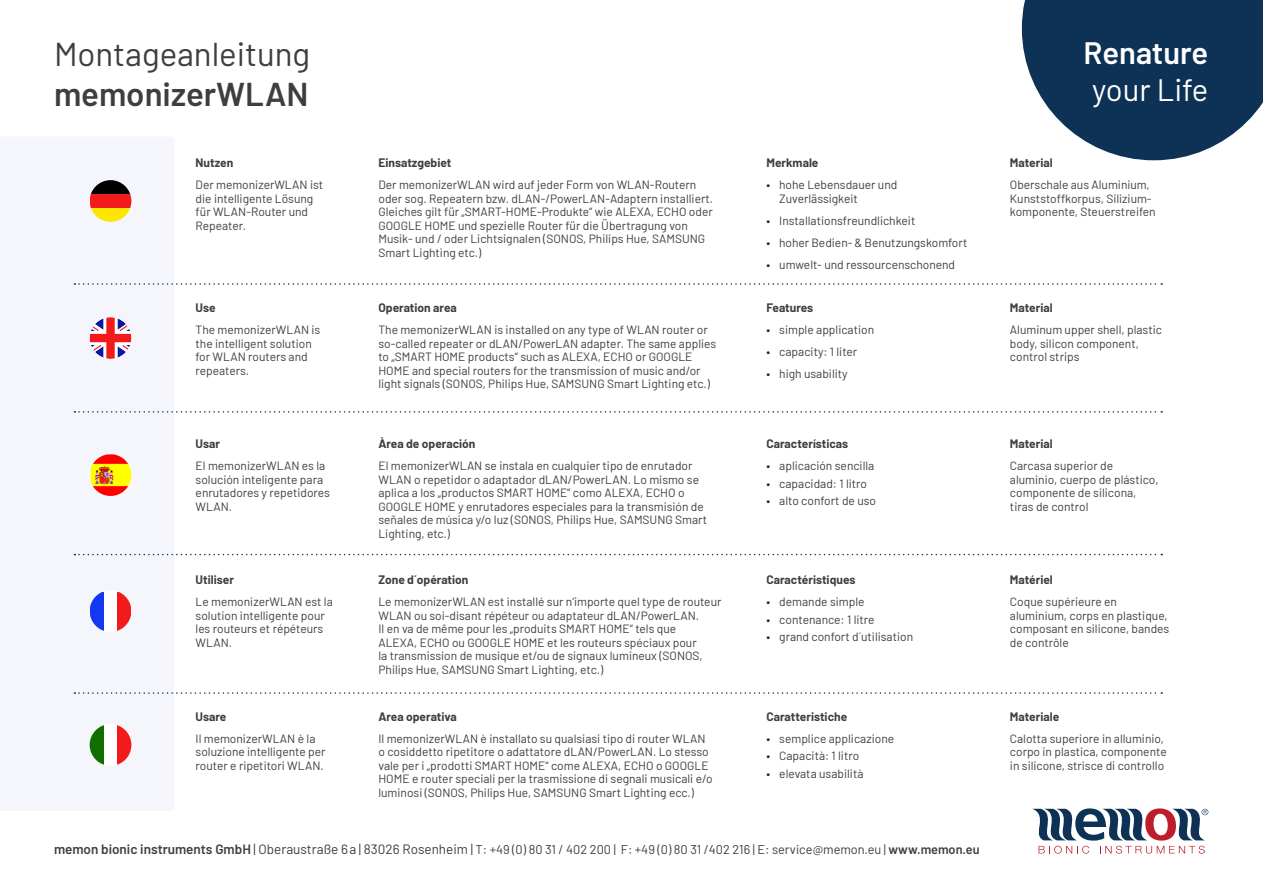
<style>
.page{position:relative;width:1263px;height:893px;background:#fff}
.page>*{position:absolute;margin:0;border:0;box-sizing:border-box;transform-origin:0 0}
.t1{font:33px "Barlow";color:#3e3e3f}
.t2{font:600 33px "Barlow";color:#3e3e3f}
.t3{font:600 30.9px "Barlow";color:#fff}
.t4{font:30.9px "Barlow";color:#fff}
.t5{font:12.75px "Barlow";color:#3e3e3f}
.t6{font:12px/13.5px "Barlow";color:#3e3e3f}
.t7{font:700 12px "Barlow";color:#3e3e3f}
.s1{color:#231f20}
.s2{font-weight:600;font-size:13.5px}
.s3{font-size:13.5px}
.s4{font-weight:600}
</style>
<div class="page">
<svg style="left:1022px;top:0;width:241px;height:160px;background:#2f4f6e"></svg>
<svg style="left:74px;top:283px;width:1088px;height:2px"></svg>
<svg style="left:74px;top:411px;width:1088px;height:2px"></svg>
<svg style="left:74px;top:554px;width:1088px;height:1px"></svg>
<svg style="left:74px;top:692px;width:1088px;height:2px"></svg>
<svg style="left:1032px;top:808px;width:176px;height:46px"></svg>
<svg style="left:90px;top:592px;width:14px;height:38px"></svg>
<svg style="left:117px;top:592px;width:14px;height:38px"></svg>
<svg style="left:90px;top:180px;width:41px;height:14px"></svg>
<div style="left:90px;top:194px;width:41px;height:14px;background:#f21a1a"></div>
<svg style="left:90px;top:208px;width:41px;height:14px"></svg>
<svg style="left:90px;top:725px;width:14px;height:40px"></svg>
<svg style="left:117px;top:725px;width:14px;height:40px"></svg>
<svg style="left:90px;top:317px;width:41px;height:42px"></svg>
<img style="left:91px;top:454px;width:40px;height:42px">
<h1 class="t1" style="left:54px;top:30px;width:258px">Montageanleitung</h1>
<h1 class="t2" style="left:54px;top:69px;width:256px">memonizerWLAN</h1>
<p class="t7" style="left:196px;top:154px;width:39px">Nutzen</p>
<p class="t6" style="left:196px;top:177px;width:129px">Der memonizerWLAN ist die intelligente Lösung für WLAN-Router und<br>Repeater.</p>
<p class="t7" style="left:196px;top:299px;width:22px">Use</p>
<p class="t6" style="left:196px;top:322px;width:126px">The memonizerWLAN is the intelligent solution for WLAN routers and repeaters.</p>
<p class="t7" style="left:196px;top:435px;width:26px">Usar</p>
<p class="t6" style="left:196px;top:458px;width:136px">El memonizerWLAN es la solución inteligente para enrutadores y repetidores<br>WLAN.</p>
<p class="t7" style="left:196px;top:571px;width:40px">Utiliser</p>
<p class="t6" style="left:196px;top:594px;width:139px">Le memonizerWLAN est la solution intelligente pour les routeurs et répéteurs<br>WLAN.</p>
<p class="t7" style="left:196px;top:707px;width:32px">Usare</p>
<p class="t6" style="left:196px;top:730px;width:131px">Il memonizerWLAN è la soluzione intelligente per router e ripetitori WLAN.</p>
<p class="t7" style="left:378px;top:154px;width:74px">Einsatzgebiet</p>
<p class="t6" style="left:378px;top:177px;width:336px">Der memonizerWLAN wird auf jeder Form von WLAN-Routern oder sog. Repeatern bzw. dLAN-/PowerLAN-Adaptern installiert.<br>Gleiches gilt für „SMART-HOME-Produkte“ wie ALEXA, ECHO oder GOOGLE HOME und spezielle Router für die Übertragung von Musik- und / oder Lichtsignalen (SONOS, Philips Hue, SAMSUNG Smart Lighting etc.)</p>
<p class="t7" style="left:378px;top:299px;width:80px">Operation area</p>
<p class="t6" style="left:378px;top:322px;width:339px">The memonizerWLAN is installed on any type of WLAN router or so-called repeater or dLAN/PowerLAN adapter. The same applies to „SMART HOME products“ such as ALEXA, ECHO or GOOGLE HOME and special routers for the transmission of music and/or light signals (SONOS, Philips Hue, SAMSUNG Smart Lighting etc.)</p>
<p class="t7" style="left:378px;top:435px;width:98px">Àrea de operación</p>
<p class="t6" style="left:378px;top:458px;width:330px">El memonizerWLAN se instala en cualquier tipo de enrutador WLAN o repetidor o adaptador dLAN/PowerLAN. Lo mismo se aplica a los „productos SMART HOME“ como ALEXA, ECHO o GOOGLE HOME y enrutadores especiales para la transmisión de señales de música y/o luz (SONOS, Philips Hue, SAMSUNG Smart Lighting, etc.)</p>
<p class="t7" style="left:378px;top:571px;width:92px">Zone d´opération</p>
<p class="t6" style="left:378px;top:594px;width:344px">Le memonizerWLAN est installé sur n‘importe quel type de routeur WLAN ou soi-disant répéteur ou adaptateur dLAN/PowerLAN.<br>Il en va de même pour les „produits SMART HOME“ tels que<br>ALEXA, ECHO ou GOOGLE HOME et les routeurs spéciaux pour<br>la transmission de musique et/ou de signaux lumineux (SONOS, Philips Hue, SAMSUNG Smart Lighting, etc.)</p>
<p class="t7" style="left:378px;top:707px;width:80px">Area operativa</p>
<p class="t6" style="left:378px;top:730px;width:336px">Il memonizerWLAN è installato su qualsiasi tipo di router WLAN o cosiddetto ripetitore o adattatore dLAN/PowerLAN. Lo stesso vale per i „prodotti SMART HOME“ come ALEXA, ECHO o GOOGLE HOME e router speciali per la trasmissione di segnali musicali e/o luminosi (SONOS, Philips Hue, SAMSUNG Smart Lighting ecc.)</p>
<p class="t7" style="left:766px;top:154px;width:53px">Merkmale</p>
<p class="t6" style="left:779px;top:177px;width:120px;text-indent:-13px"><span class="s1">•</span> hohe Lebensdauer und<br>Zuverlässigkeit</p>
<p class="t6" style="left:766px;top:213px;width:150px"><span class="s1">•</span> Installationsfreundlichkeit</p>
<p class="t6" style="left:766px;top:235px;width:202px"><span class="s1">•</span> hoher Bedien- &amp; Benutzungskomfort</p>
<p class="t6" style="left:766px;top:257px;width:190px"><span class="s1">•</span> umwelt- und ressourcenschonend</p>
<p class="t7" style="left:766px;top:299px;width:48px">Features</p>
<p class="t6" style="left:766px;top:322px;width:109px"><span class="s1">•</span> simple application</p>
<p class="t6" style="left:766px;top:344px;width:92px"><span class="s1">•</span> capacity: 1 liter</p>
<p class="t6" style="left:766px;top:366px;width:83px"><span class="s1">•</span> high usability</p>
<p class="t7" style="left:766px;top:435px;width:83px">Características</p>
<p class="t6" style="left:766px;top:458px;width:109px"><span class="s1">•</span> aplicación sencilla</p>
<p class="t6" style="left:766px;top:476px;width:102px"><span class="s1">•</span> capacidad: 1 litro</p>
<p class="t6" style="left:766px;top:493px;width:111px"><span class="s1">•</span> alto confort de uso</p>
<p class="t7" style="left:766px;top:571px;width:91px">Caractéristiques</p>
<p class="t6" style="left:766px;top:594px;width:100px"><span class="s1">•</span> demande simple</p>
<p class="t6" style="left:766px;top:612px;width:110px"><span class="s1">•</span> contenance: 1 litre</p>
<p class="t6" style="left:766px;top:629px;width:148px"><span class="s1">•</span> grand confort d´utilisation</p>
<p class="t7" style="left:766px;top:707px;width:82px">Caratteristiche</p>
<p class="t6" style="left:766px;top:730px;width:129px"><span class="s1">•</span> semplice applicazione</p>
<p class="t6" style="left:766px;top:748px;width:94px"><span class="s1">•</span> Capacità: 1 litro</p>
<p class="t6" style="left:766px;top:765px;width:98px"><span class="s1">•</span> elevata usabilità</p>
<p class="t5" style="left:54px;top:840px;width:927px"><span class="s2">memon bionic instruments GmbH</span> <span class="s3">| Oberaustraße 6a | 83026 Rosenheim |</span> T: +49 (0) 80 31 / 402 200 | F: +49 (0) 80 31 /402 216 | E: service@memon.eu | <span class="s4">www.memon.eu</span></p>
<h2 class="t3" style="left:1084px;top:30px;width:126px">Renature</h2>
<h2 class="t4" style="left:1092px;top:67px;width:118px">your Life</h2>
<p class="t7" style="left:1010px;top:154px;width:44px">Material</p>
<p class="t6" style="left:1010px;top:177px;width:147px">Oberschale aus Aluminium,<br>Kunststoffkorpus, Silizium&shy;komponente, Steuerstreifen</p>
<p class="t7" style="left:1010px;top:299px;width:44px">Material</p>
<p class="t6" style="left:1010px;top:322px;width:154px">Aluminum upper shell, plastic body, silicon component, control strips</p>
<p class="t7" style="left:1010px;top:435px;width:44px">Material</p>
<p class="t6" style="left:1010px;top:458px;width:150px">Carcasa superior de aluminio, cuerpo de plástico, componente de silicona, tiras de control</p>
<p class="t7" style="left:1010px;top:571px;width:44px">Matériel</p>
<p class="t6" style="left:1010px;top:594px;width:161px">Coque supérieure en aluminium, corps en plastique, composant en silicone, bandes de contrôle</p>
<p class="t7" style="left:1010px;top:707px;width:51px">Materiale</p>
<p class="t6" style="left:1010px;top:730px;width:158px">Calotta superiore in alluminio, corpo in plastica, componente in silicone, strisce di controllo</p>
</div>
